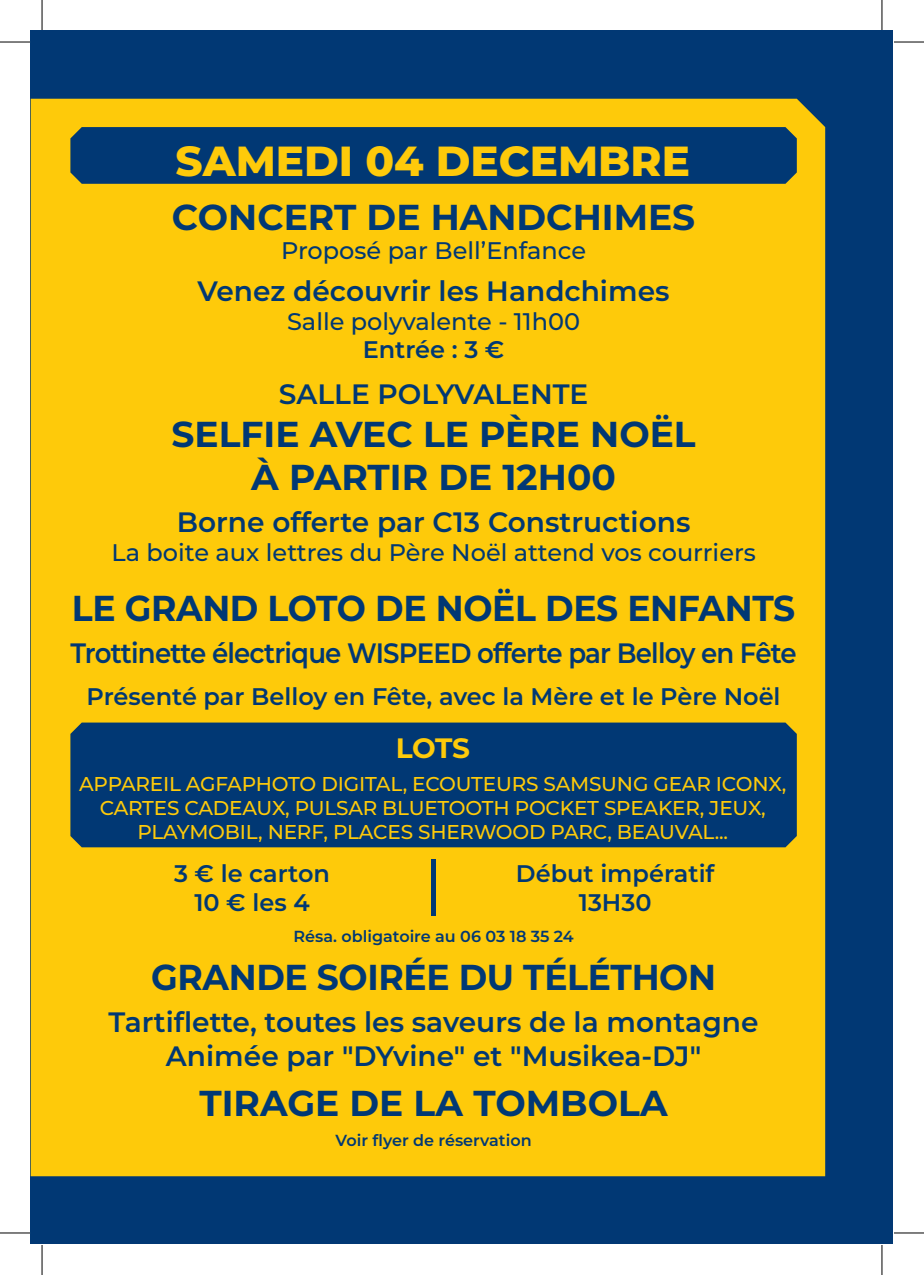
<style>
.page{position:relative;width:924px;height:1275px;background:#fff}
.page>*{position:absolute;margin:0;border:0;box-sizing:border-box;transform-origin:0 0}
.t1{font:800 42px "Montserrat";color:#feca0a}
.t2{font:700 36px/43.2px "Montserrat";letter-spacing:-.01em;color:#013874;text-align:center}
.t3{font:700 36px "Montserrat";letter-spacing:-.01em;color:#013874;scale:.96 1}
.t4{font:600 28px/33.6px "Montserrat";color:#013874;text-align:center}
.t5{font:600 28px "Montserrat";letter-spacing:-.03em;color:#013874;scale:.93 1}
.t6{font:700 28px "Montserrat";color:#feca0a}
.t7{font:600 24px/28.8px "Montserrat";color:#013874;text-align:center}
.t8{font:500 24px "Montserrat";color:#013874}
.t9{font:500 20px/24px "Montserrat";letter-spacing:-.01em;color:#feca0a;text-align:center}
.t10{font:600 16px "Montserrat";color:#013874}
</style>
<div class="page">
<div style="left:31px;top:31px;width:861px;height:1213px;background:#013874"></div>
<div style="left:31px;top:99px;width:793px;height:1077px;background:#feca0a"></div>
<svg style="left:70px;top:127px;width:726px;height:57px"></svg>
<svg style="left:70px;top:722px;width:726px;height:125px"></svg>
<hr style="left:431px;top:858px;width:4px;height:57px;background:#013874">
<hr style="left:0;top:42px;width:30px;height:1px;background:#000">
<hr style="left:893px;top:42px;width:30px;height:1px;background:#000">
<hr style="left:0;top:1232px;width:30px;height:1px;background:#000">
<hr style="left:893px;top:1232px;width:30px;height:1px;background:#000">
<hr style="left:42px;top:0;width:1px;height:30px;background:#000">
<hr style="left:42px;top:1245px;width:1px;height:30px;background:#000">
<hr style="left:881px;top:0;width:1px;height:30px;background:#000">
<hr style="left:881px;top:1245px;width:1px;height:30px;background:#000">
<h1 class="t1" style="left:175px;top:130px;width:515px">SAMEDI 04 DECEMBRE</h1>
<p class="t2" style="left:172px;top:194px;width:524px">CONCERT DE HANDCHIMES</p>
<p class="t8" style="left:281px;top:233px;width:306px">Proposé par Bell’Enfance</p>
<p class="t4" style="left:197px;top:273px;width:473px">Venez découvrir les Handchimes</p>
<p class="t8" style="left:287px;top:304px;width:294px">Salle polyvalente - 11h00</p>
<p class="t7" style="left:362px;top:334px;width:143px">Entrée : 3 €</p>
<p class="t4" style="left:279px;top:376px;width:311px">SALLE POLYVALENTE</p>
<p class="t2" style="left:171px;top:411px;width:525px">SELFIE AVEC LE PÈRE NOËL<br>À PARTIR DE 12H00</p>
<p class="t4" style="left:177px;top:504px;width:515px">Borne offerte par C13 Constructions</p>
<p class="t8" style="left:111px;top:536px;width:645px">La boite aux lettres du Père Noël attend vos courriers</p>
<p class="t3" style="left:72px;top:582px;width:754px">LE GRAND LOTO DE NOËL DES ENFANTS</p>
<p class="t5" style="left:70px;top:633px;width:782px">Trottinette électrique WISPEED offerte par Belloy en Fête</p>
<p class="t7" style="left:87px;top:681px;width:695px">Présenté par Belloy en Fête, avec la Mère et le Père Noël</p>
<p class="t6" style="left:395px;top:728px;width:76px">LOTS</p>
<p class="t9" style="left:79px;top:770px;width:708px">APPAREIL AGFAPHOTO DIGITAL, ECOUTEURS SAMSUNG GEAR ICONX,<br>CARTES CADEAUX, PULSAR BLUETOOTH POCKET SPEAKER, JEUX,<br>PLAYMOBIL, NERF, PLACES SHERWOOD PARC, BEAUVAL...</p>
<p class="t7" style="left:515px;top:858px;width:200px">Début impératif<br>13H30</p>
<p class="t7" style="left:174px;top:858px;width:157px">3 € le carton<br>10 € les 4</p>
<p class="t10" style="left:293px;top:925px;width:282px">Résa. obligatoire au 06 03 18 35 24</p>
<p class="t3" style="left:151px;top:951px;width:589px">GRANDE SOIRÉE DU TÉLÉTHON</p>
<p class="t4" style="left:108px;top:1004px;width:651px">Tartiflette, toutes les saveurs de la montagne<br>Animée par "DYvine" et "Musikea-DJ"</p>
<p class="t2" style="left:199px;top:1079px;width:469px">TIRAGE DE LA TOMBOLA</p>
<p class="t10" style="left:335px;top:1129px;width:197px">Voir flyer de réservation</p>
</div>
